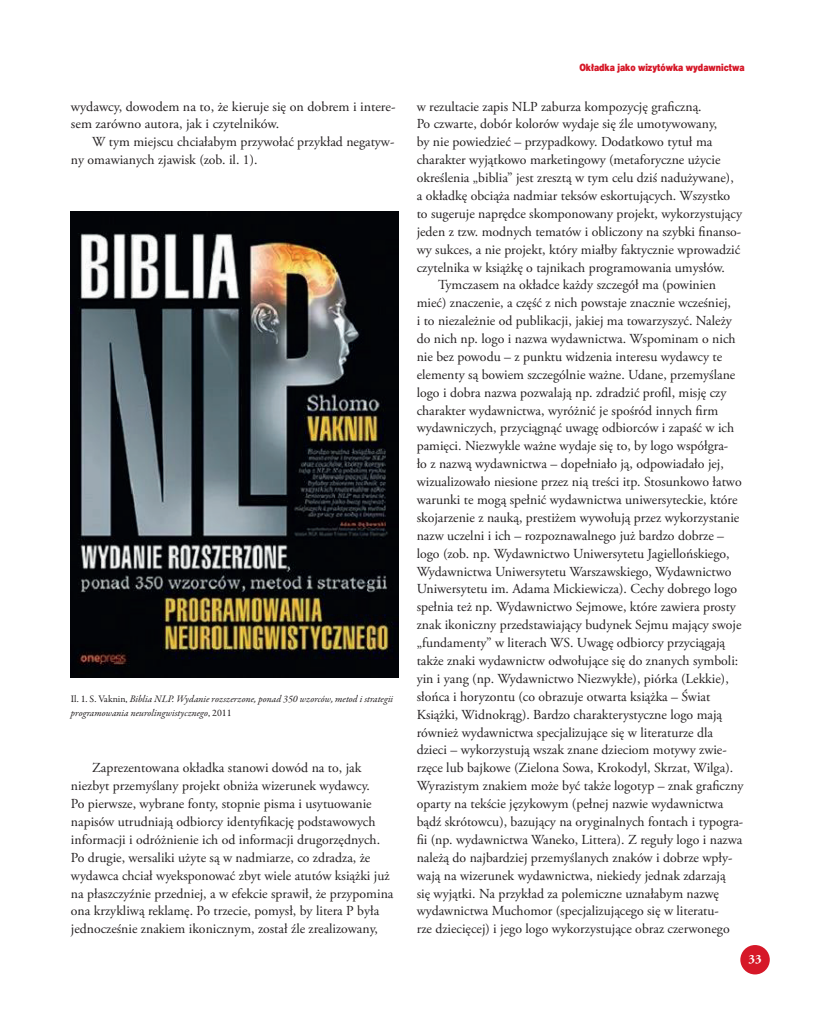
<style>
.page{position:relative;width:837px;height:1014px;background:#fff}
.page>*{position:absolute;margin:0;border:0;box-sizing:border-box;transform-origin:0 0}
.t1{font:13.75px/17.9px "Adobe Garamond Pro";color:#231f20}
.t2{font:700 12.5px "Adobe Garamond Pro";color:#fff}
.t3{font:italic 10px/13.8px "Garamond Premr Pro";color:#231f20}
.t4{font:10px "Switzer C Cnd EFN Black";color:#d61828}
.s1{font-style:normal}
</style>
<div class="page">
<div style="left:740px;top:944px;width:29px;height:30px;background:#d61828;border-radius:50%"></div>
<img style="left:71px;top:212px;width:327px;height:465px">
<p class="t1" style="left:71px;top:98px;width:326px">wydawcy, dowodem na to, że kieruje się on dobrem i intere&shy;sem zarówno autora, jak i czytelników.</p>
<p class="t1" style="left:71px;top:133px;width:325px;text-indent:21px">W tym miejscu chciałabym przywołać przykład negatyw&shy;ny omawianych zjawisk (zob. il. 1).</p>
<p class="t3" style="left:71px;top:692px;width:324px"><span class="s1">Il. 1. S. Vaknin,</span> Biblia NLP. Wydanie rozszerzone, ponad 350 wzorców, metod i strategii programowania neurolingwistycznego<span class="s1">, 2011</span></p>
<p class="t1" style="left:71px;top:759px;width:324px;text-indent:21px">Zaprezentowana okładka stanowi dowód na to, jak niezbyt przemyślany projekt obniża wizerunek wydawcy.<br>Po pierwsze, wybrane fonty, stopnie pisma i usytuowanie napisów utrudniają odbiorcy identyfikację podstawowych informacji i odróżnienie ich od informacji drugorzędnych.<br>Po drugie, wersaliki użyte są w nadmiarze, co zdradza, że wydawca chciał wyeksponować zbyt wiele atutów książki już na płaszczyźnie przedniej, a w efekcie sprawił, że przypomina ona krzykliwą reklamę. Po trzecie, pomysł, by litera P była jednocześnie znakiem ikonicznym, został źle zrealizowany,</p>
<p class="t4" style="left:579px;top:61px;width:167px">Okładka jako wizytówka wydawnictwa</p>
<p class="t1" style="left:416px;top:98px;width:286px">w rezultacie zapis NLP zaburza kompozycję graficzną.</p>
<p class="t1" style="left:416px;top:116px;width:302px">Po czwarte, dobór kolorów wydaje się źle umotywowany,</p>
<p class="t1" style="left:416px;top:133px;width:297px">by nie powiedzieć – przypadkowy. Dodatkowo tytuł ma</p>
<p class="t1" style="left:416px;top:151px;width:305px">charakter wyjątkowo marketingowy (metaforyczne użycie</p>
<p class="t1" style="left:416px;top:169px;width:318px">określenia „biblia” jest zresztą w tym celu dziś nadużywane),</p>
<p class="t1" style="left:416px;top:187px;width:315px">a okładkę obciąża nadmiar teksów eskortujących. Wszystko</p>
<p class="t1" style="left:416px;top:205px;width:327px">to sugeruje naprędce skomponowany projekt, wykorzystujący</p>
<p class="t1" style="left:416px;top:223px;width:326px">jeden z tzw. modnych tematów i obliczony na szybki finanso-</p>
<p class="t1" style="left:416px;top:241px;width:325px">wy sukces, a nie projekt, który miałby faktycznie wprowadzić</p>
<p class="t1" style="left:416px;top:259px;width:309px">czytelnika w książkę o tajnikach programowania umysłów.</p>
<p class="t1" style="left:438px;top:276px;width:279px">Tymczasem na okładce każdy szczegół ma (powinien</p>
<p class="t1" style="left:416px;top:294px;width:316px">mieć) znaczenie, a część z nich powstaje znacznie wcześniej,</p>
<p class="t1" style="left:416px;top:312px;width:316px">i to niezależnie od publikacji, jakiej ma towarzyszyć. Należy</p>
<p class="t1" style="left:416px;top:330px;width:320px">do nich np. logo i nazwa wydawnictwa. Wspominam o nich</p>
<p class="t1" style="left:416px;top:348px;width:307px">nie bez powodu – z punktu widzenia interesu wydawcy te</p>
<p class="t1" style="left:416px;top:366px;width:320px">elementy są bowiem szczególnie ważne. Udane, przemyślane</p>
<p class="t1" style="left:416px;top:384px;width:311px">logo i dobra nazwa pozwalają np. zdradzić profil, misję czy</p>
<p class="t1" style="left:416px;top:402px;width:303px">charakter wydawnictwa, wyróżnić je spośród innych firm</p>
<p class="t1" style="left:416px;top:419px;width:319px">wydawniczych, przyciągnąć uwagę odbiorców i zapaść w ich</p>
<p class="t1" style="left:416px;top:437px;width:313px">pamięci. Niezwykle ważne wydaje się to, by logo współgra-</p>
<p class="t1" style="left:416px;top:455px;width:308px">ło z nazwą wydawnictwa – dopełniało ją, odpowiadało jej,</p>
<p class="t1" style="left:416px;top:473px;width:326px">wizualizowało niesione przez nią treści itp. Stosunkowo łatwo</p>
<p class="t1" style="left:416px;top:491px;width:322px">warunki te mogą spełnić wydawnictwa uniwersyteckie, które</p>
<p class="t1" style="left:416px;top:509px;width:324px">skojarzenie z nauką, prestiżem wywołują przez wykorzystanie</p>
<p class="t1" style="left:416px;top:527px;width:309px">nazw uczelni i ich – rozpoznawalnego już bardzo dobrze –</p>
<p class="t1" style="left:416px;top:545px;width:314px">logo (zob. np. Wydawnictwo Uniwersytetu Jagiellońskiego,</p>
<p class="t1" style="left:416px;top:562px;width:316px">Wydawnictwa Uniwersytetu Warszawskiego, Wydawnictwo</p>
<p class="t1" style="left:416px;top:580px;width:322px">Uniwersytetu im. Adama Mickiewicza). Cechy dobrego logo</p>
<p class="t1" style="left:416px;top:598px;width:320px">spełnia też np. Wydawnictwo Sejmowe, które zawiera prosty</p>
<p class="t1" style="left:416px;top:616px;width:326px">znak ikoniczny przedstawiający budynek Sejmu mający swoje</p>
<p class="t1" style="left:416px;top:634px;width:310px">„fundamenty” w literach WS. Uwagę odbiorcy przyciągają</p>
<p class="t1" style="left:416px;top:652px;width:323px">także znaki wydawnictw odwołujące się do znanych symboli:</p>
<p class="t1" style="left:416px;top:670px;width:313px">yin i yang (np. Wydawnictwo Niezwykłe), piórka (Lekkie),</p>
<p class="t1" style="left:416px;top:688px;width:295px">słońca i horyzontu (co obrazuje otwarta książka – Świat</p>
<p class="t1" style="left:416px;top:705px;width:307px">Książki, Widnokrąg). Bardzo charakterystyczne logo mają</p>
<p class="t1" style="left:416px;top:723px;width:298px">również wydawnictwa specjalizujące się w literaturze dla</p>
<p class="t1" style="left:416px;top:741px;width:311px">dzieci – wykorzystują wszak znane dzieciom motywy zwie-</p>
<p class="t1" style="left:416px;top:759px;width:318px">rzęce lub bajkowe (Zielona Sowa, Krokodyl, Skrzat, Wilga).</p>
<p class="t1" style="left:416px;top:777px;width:328px">Wyrazistym znakiem może być także logotyp – znak graficzny</p>
<p class="t1" style="left:416px;top:795px;width:308px">oparty na tekście językowym (pełnej nazwie wydawnictwa</p>
<p class="t1" style="left:416px;top:813px;width:328px">bądź skrótowcu), bazujący na oryginalnych fontach i typogra-</p>
<p class="t1" style="left:416px;top:831px;width:327px">fii (np. wydawnictwa Waneko, Littera). Z reguły logo i nazwa</p>
<p class="t1" style="left:416px;top:848px;width:317px">należą do najbardziej przemyślanych znaków i dobrze wpły-</p>
<p class="t1" style="left:416px;top:866px;width:310px">wają na wizerunek wydawnictwa, niekiedy jednak zdarzają</p>
<p class="t1" style="left:416px;top:884px;width:304px">się wyjątki. Na przykład za polemiczne uznałabym nazwę</p>
<p class="t1" style="left:416px;top:902px;width:303px">wydawnictwa Muchomor (specjalizującego się w literatu-</p>
<p class="t1" style="left:416px;top:920px;width:314px">rze dziecięcej) i jego logo wykorzystujące obraz czerwonego</p>
<p class="t2" style="left:748px;top:951px;width:15px">33</p>
</div>
